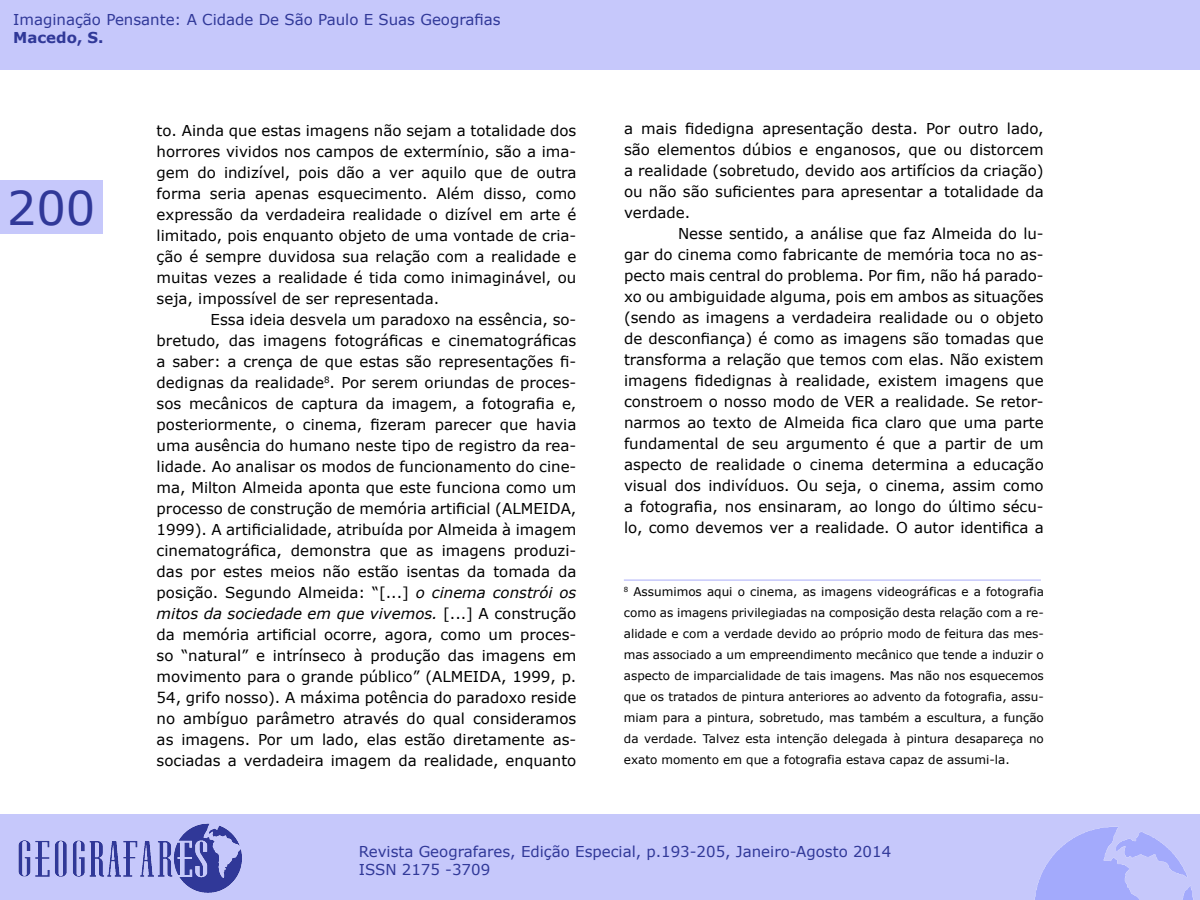
<style>
.page{position:relative;width:1200px;height:900px;background:#fff}
.page>*{position:absolute;margin:0;border:0;box-sizing:border-box;transform-origin:0 0}
.t1{font:46.5px "Verdana";color:#303898}
.t2{font:15px/21px "Verdana";color:#000;text-align:justify}
.t3{font:15px/18px "Verdana";color:#303898}
.t4{font:700 15px "Verdana";color:#303898}
.Notas{font:12px/21px "Verdana";color:#000;text-align:justify}
.s1{font-style:italic}
</style>
<div class="page">
<div style="left:0;top:180px;width:102px;height:54px;background:#c6c8fb"></div>
<div style="left:0;top:814px;width:1200px;height:86px;background:#c6c8fb"></div>
<img style="left:18px;top:823px;width:224px;height:70px">
<img style="left:1035px;top:827px;width:158px;height:73px">
<div style="left:0;top:0;width:1200px;height:69px;background:#c6c8fb"></div>
<hr style="left:624px;top:579px;width:417px;height:2px;background:#c6c8fb">
<p class="t3" style="left:13px;top:11px;width:489px">Imaginação Pensante: A Cidade De São Paulo E Suas Geografias</p>
<p class="t4" style="left:13px;top:27px;width:92px">Macedo, S.</p>
<h1 class="t1" style="left:7px;top:176px;width:90px">200</h1>
<p class="t2" style="left:157px;top:120px;width:421px">to. Ainda que estas imagens não sejam a totalidade dos horrores vividos nos campos de extermínio, são a ima&shy;gem do indizível, pois dão a ver aquilo que de outra forma seria apenas esquecimento. Além disso, como expressão da verdadeira realidade o dizível em arte é limitado, pois enquanto objeto de uma vontade de cria&shy;ção é sempre duvidosa sua relação com a realidade e muitas vezes a realidade é tida como inimaginável, ou seja, impossível de ser representada.</p>
<p class="t2" style="left:157px;top:309px;width:421px;text-indent:54px">Essa ideia desvela um paradoxo na essência, so&shy;bretudo, das imagens fotográficas e cinematográficas a saber: a crença de que estas são representações fi&shy;dedignas da realidade<sup>8</sup>. Por serem oriundas de proces&shy;sos mecânicos de captura da imagem, a fotografia e, posteriormente, o cinema, fizeram parecer que havia uma ausência do humano neste tipo de registro da rea&shy;lidade. Ao analisar os modos de funcionamento do cine&shy;ma, Milton Almeida aponta que este funciona como um processo de construção de memória artificial (ALMEIDA, 1999). A artificialidade, atribuída por Almeida à imagem cinematográfica, demonstra que as imagens produzi&shy;das por estes meios não estão isentas da tomada da posição. Segundo Almeida: “[...] <span class="s1">o cinema constrói os mitos da sociedade em que vivemos.</span> [...] A construção da memória artificial ocorre, agora, como um proces&shy;so “natural” e intrínseco à produção das imagens em movimento para o grande público” (ALMEIDA, 1999, p.<br>54, grifo nosso). A máxima potência do paradoxo reside no ambíguo parâmetro através do qual consideramos as imagens. Por um lado, elas estão diretamente as&shy;sociadas a verdadeira imagem da realidade, enquanto</p>
<p class="t2" style="left:624px;top:118px;width:421px">a mais fidedigna apresentação desta. Por outro lado, são elementos dúbios e enganosos, que ou distorcem a realidade (sobretudo, devido aos artifícios da criação) ou não são suficientes para apresentar a totalidade da verdade.</p>
<p class="t2" style="left:624px;top:223px;width:421px;text-indent:54px">Nesse sentido, a análise que faz Almeida do lu&shy;gar do cinema como fabricante de memória toca no as&shy;pecto mais central do problema. Por fim, não há parado&shy;xo ou ambiguidade alguma, pois em ambos as situações (sendo as imagens a verdadeira realidade ou o objeto de desconfiança) é como as imagens são tomadas que transforma a relação que temos com elas. Não existem imagens fidedignas à realidade, existem imagens que constroem o nosso modo de VER a realidade. Se retor&shy;narmos ao texto de Almeida fica claro que uma parte fundamental de seu argumento é que a partir de um aspecto de realidade o cinema determina a educação visual dos indivíduos. Ou seja, o cinema, assim como a fotografia, nos ensinaram, ao longo do último sécu&shy;lo, como devemos ver a realidade. O autor identifica a</p>
<p class="Notas" style="left:624px;top:581px;width:422px"><sup>8</sup> Assumimos aqui o cinema, as imagens videográficas e a fotografia como as imagens privilegiadas na composição desta relação com a re&shy;alidade e com a verdade devido ao próprio modo de feitura das mes&shy;mas associado a um empreendimento mecânico que tende a induzir o aspecto de imparcialidade de tais imagens. Mas não nos esquecemos que os tratados de pintura anteriores ao advento da fotografia, assu&shy;miam para a pintura, sobretudo, mas também a escultura, a função da verdade. Talvez esta intenção delegada à pintura desapareça no exato momento em que a fotografia estava capaz de assumi-la.</p>
<p class="t3" style="left:359px;top:843px;width:534px">Revista Geografares, Edição Especial, p.193-205, Janeiro-Agosto 2014<br>ISSN 2175 -3709</p>
</div>
